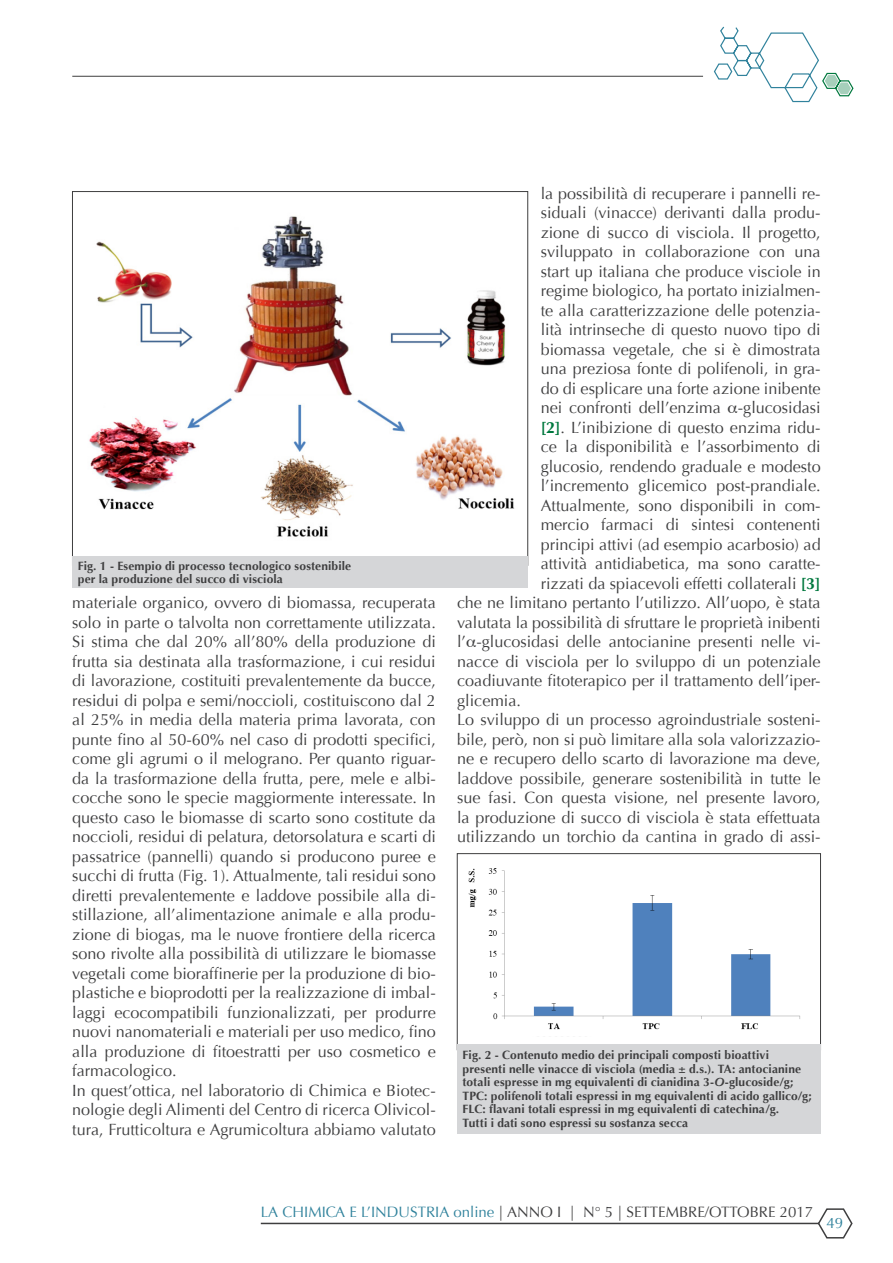
<style>
.page{position:relative;width:893px;height:1263px;background:#fff}
.page>*{position:absolute;margin:0;border:0;box-sizing:border-box;transform-origin:0 0}
.t1{font:16.2px/19.5px "Optima";color:#3e3e3f;text-align:justify}
.t2{font:15px "Optima";color:#3e3e3f}
.t3{font:15px "Optima";color:#30829c}
.Dida{font:700 12px/13.5px "Optima";letter-spacing:.01em;color:#3e3e3f}
.s1{font-weight:700;color:#00783e}
.s2{font-style:italic}
.s3{color:#30829c}
</style>
<div class="page">
<hr style="left:72px;top:76px;width:631px;height:1px;background:#3e3e3f">
<svg style="left:713px;top:26px;width:141px;height:77px"></svg>
<svg style="left:260px;top:1208px;width:593px;height:31px"></svg>
<img style="left:89px;top:216px;width:426px;height:321px">
<div style="left:72px;top:556px;width:456px;height:32px;background:#d5d6d8"></div>
<img style="left:468px;top:868px;width:333px;height:162px">
<div style="left:457px;top:853px;width:364px;height:197px;border:1px solid #3e3e3f"></div>
<div style="left:457px;top:1045px;width:364px;height:89px;background:#d5d6d8"></div>
<p class="Dida" style="left:78px;top:559px;width:275px">Fig. 1 - Esempio di processo tecnologico sostenibile</p>
<p class="Dida" style="left:78px;top:572px;width:207px">per la produzione del succo di visciola</p>
<p class="t1" style="left:72px;top:593px;width:365px">materiale organico, ovvero di biomassa, recuperata solo in parte o talvolta non correttamente utilizzata.<br>Si stima che dal 20% all’80% della produzione di frutta sia destinata alla trasformazione, i cui residui di lavorazione, costituiti prevalentemente da bucce, residui di polpa e semi/noccioli, costituiscono dal 2 al 25% in media della materia prima lavorata, con punte fino al 50-60% nel caso di prodotti specifici, come gli agrumi o il melograno. Per quanto riguar&shy;da la trasformazione della frutta, pere, mele e albi&shy;cocche sono le specie maggiormente interessate. In questo caso le biomasse di scarto sono costitute da noccioli, residui di pelatura, detorsolatura e scarti di passatrice (pannelli) quando si producono puree e succhi di frutta (Fig. 1). Attualmente, tali residui sono diretti prevalentemente e laddove possibile alla di&shy;stillazione, all’alimentazione animale e alla produ&shy;zione di biogas, ma le nuove frontiere della ricerca sono rivolte alla possibilità di utilizzare le biomasse vegetali come bioraffinerie per la produzione di bio&shy;plastiche e bioprodotti per la realizzazione di imbal&shy;laggi ecocompatibili funzionalizzati, per produrre nuovi nanomateriali e materiali per uso medico, fino alla produzione di fitoestratti per uso cosmetico e farmacologico.</p>
<p class="t1" style="left:72px;top:1081px;width:365px">In quest’ottica, nel laboratorio di Chimica e Biotec&shy;nologie degli Alimenti del Centro di ricerca Olivicol&shy;tura, Frutticoltura e Agrumicoltura abbiamo valutato</p>
<p class="t1" style="left:541px;top:184px;width:281px">la possibilità di recuperare i pannelli re-</p>
<p class="t1" style="left:541px;top:203px;width:281px">siduali (vinacce) derivanti dalla produ-</p>
<p class="t1" style="left:541px;top:223px;width:282px">zione di succo di visciola. Il progetto,</p>
<p class="t1" style="left:541px;top:242px;width:282px">sviluppato in collaborazione con una</p>
<p class="t1" style="left:541px;top:262px;width:281px">start up italiana che produce visciole in</p>
<p class="t1" style="left:541px;top:281px;width:281px">regime biologico, ha portato inizialmen-</p>
<p class="t1" style="left:541px;top:301px;width:281px">te alla caratterizzazione delle potenzia-</p>
<p class="t1" style="left:541px;top:320px;width:281px">lità intrinseche di questo nuovo tipo di</p>
<p class="t1" style="left:541px;top:340px;width:281px">biomassa vegetale, che si è dimostrata</p>
<p class="t1" style="left:541px;top:359px;width:281px">una preziosa fonte di polifenoli, in gra-</p>
<p class="t1" style="left:541px;top:379px;width:281px">do di esplicare una forte azione inibente</p>
<p class="t1" style="left:541px;top:398px;width:281px">nei confronti dell’enzima -glucosidasi</p>
<p class="t1" style="left:541px;top:418px;width:281px"><span class="s1">[2]</span>. L’inibizione di questo enzima ridu-</p>
<p class="t1" style="left:541px;top:437px;width:282px">ce la disponibilità e l’assorbimento di</p>
<p class="t1" style="left:541px;top:457px;width:281px">glucosio, rendendo graduale e modesto</p>
<p class="t1" style="left:541px;top:476px;width:281px">l’incremento glicemico post-prandiale.</p>
<p class="t1" style="left:541px;top:496px;width:281px">Attualmente, sono disponibili in com-</p>
<p class="t1" style="left:541px;top:515px;width:281px">mercio farmaci di sintesi contenenti</p>
<p class="t1" style="left:541px;top:535px;width:281px">principi attivi (ad esempio acarbosio) ad</p>
<p class="t1" style="left:541px;top:554px;width:281px">attività antidiabetica, ma sono caratte-</p>
<p class="t1" style="left:541px;top:574px;width:281px">rizzati da spiacevoli effetti collaterali <span class="s1">[3]</span></p>
<p class="t1" style="left:457px;top:593px;width:365px">che ne limitano pertanto l’utilizzo. All’uopo, è stata</p>
<p class="t1" style="left:457px;top:613px;width:365px">valutata la possibilità di sfruttare le proprietà inibenti</p>
<p class="t1" style="left:457px;top:632px;width:365px">l’ -glucosidasi delle antocianine presenti nelle vi-</p>
<p class="t1" style="left:457px;top:652px;width:365px">nacce di visciola per lo sviluppo di un potenziale</p>
<p class="t1" style="left:457px;top:671px;width:365px">coadiuvante fitoterapico per il trattamento dell’iper-</p>
<p class="t1" style="left:457px;top:691px;width:65px">glicemia.</p>
<p class="t1" style="left:457px;top:710px;width:365px">Lo sviluppo di un processo agroindustriale sosteni&shy;bile, però, non si può limitare alla sola valorizzazio&shy;ne e recupero dello scarto di lavorazione ma deve, laddove possibile, generare sostenibilità in tutte le sue fasi. Con questa visione, nel presente lavoro, la produzione di succo di visciola è stata effettuata utilizzando un torchio da cantina in grado di assi-</p>
<p class="Dida" style="left:463px;top:1049px;width:351px">Fig. 2 - Contenuto medio dei principali composti bioattivi presenti nelle vinacce di visciola (media ± d.s.). TA: antocianine totali espresse in mg equivalenti di cianidina 3-<span class="s2">O</span>-glucoside/g; TPC: polifenoli totali espressi in mg equivalenti di acido gallico/g; FLC: flavani totali espressi in mg equivalenti di catechina/g.</p>
<p class="Dida" style="left:463px;top:1116px;width:227px">Tutti i dati sono espressi su sostanza secca</p>
<p class="t2" style="left:261px;top:1204px;width:554px"><span class="s3">LA CHIMICA E L’INDUSTRIA online</span> | ANNO I | N° 5 | SETTEMBRE/OTTOBRE 2017</p>
<p class="t3" style="left:826px;top:1214px;width:18px">49</p>
</div>
